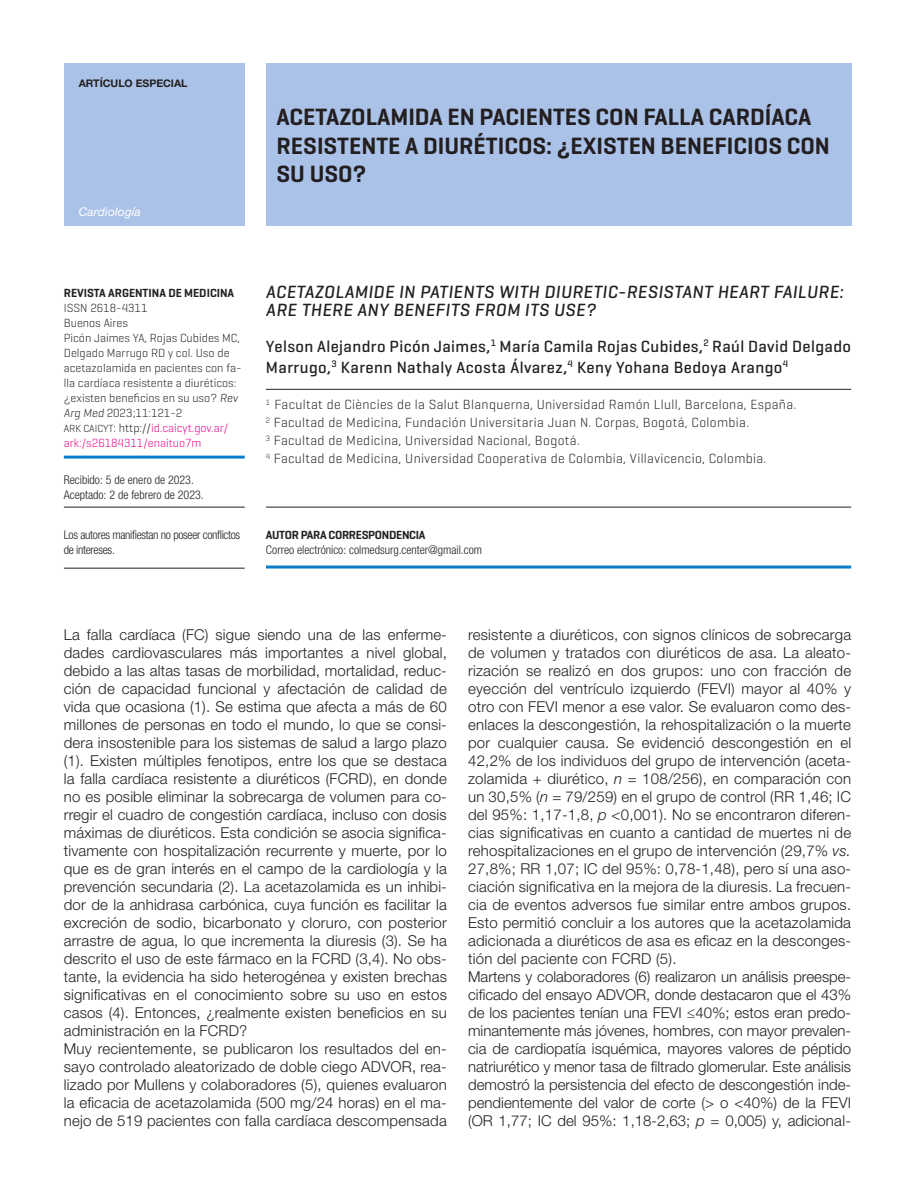
<style>
.page{position:relative;width:915px;height:1191px;background:#fff}
.page>*{position:absolute;margin:0;border:0;box-sizing:border-box;transform-origin:0 0}
.t1{font:600 24px/28.8px "Geogrotesque";color:#231f20}
.t2{font:italic 500 18px/18px "Geogrotesque";letter-spacing:.025em;color:#231f20}
.t3{font:500 16.5px/21px "Geogrotesque";letter-spacing:.025em;color:#231f20}
.t4{font:300 15px/18px "Helvetica Neue LT Std";letter-spacing:.01em;color:#231f20;text-align:justify}
.t5{font:300 13.5px "Geogrotesque";letter-spacing:.025em;color:#231f20}
.t6{font:300 12px/15px "Geogrotesque";color:#231f20}
.TEXTO_marginado{font:300 condensed 12px "Helvetica Neue LT Std";color:#231f20}
.t7{font:300 12px/15px "Geogrotesque";color:#ed028c}
.TEXTO_marginado-2{font:300 condensed 12px/15px "Helvetica Neue LT Std";letter-spacing:-.025em;color:#231f20}
.t8{font:600 12px "Geogrotesque";color:#231f20}
.t9{font:600 12px "Geogrotesque";letter-spacing:-.025em;color:#231f20}
.t10{font:italic 12px "Helvetica Neue LT Std";letter-spacing:.01em;color:#fff}
.t11{font:700 10.5px "Helvetica Neue LT Std";color:#231f20}
.s1{font-style:italic}
.s2{font-size:10.5px;color:#231f20}
.s3{color:#231f20}
</style>
<div class="page">
<hr style="left:64px;top:455px;width:180px;height:3px;background:#0a7eca">
<div style="left:64px;top:64px;width:180px;height:162px;background:#abc2e8"></div>
<div style="left:266px;top:64px;width:584px;height:162px;background:#abc2e8"></div>
<hr style="left:64px;top:507px;width:180px;height:1px;background:#231f20">
<hr style="left:64px;top:568px;width:180px;height:1px;background:#231f20">
<hr style="left:266px;top:389px;width:584px;height:1px;background:#231f20">
<hr style="left:266px;top:507px;width:584px;height:1px;background:#231f20">
<hr style="left:266px;top:565px;width:584px;height:3px;background:#0a7eca">
<p class="t11" style="left:79px;top:76px;width:110px">ARTÍCULO ESPECIAL</p>
<p class="t10" style="left:79px;top:205px;width:64px">Cardiología</p>
<p class="t1" style="left:276px;top:102px;width:554px">ACETAZOLAMIDA EN PACIENTES CON FALLA CARDÍACA<br>RESISTENTE A DIURÉTICOS: ¿EXISTEN BENEFICIOS CON<br>SU USO?</p>
<p class="t8" style="left:64px;top:286px;width:172px">REVISTA ARGENTINA DE MEDICINA</p>
<p class="t6" style="left:64px;top:300px;width:85px">ISSN 2618-4311</p>
<p class="t6" style="left:64px;top:315px;width:66px">Buenos Aires</p>
<p class="t6" style="left:64px;top:330px;width:179px">Picón Jaimes YA, Rojas Cubides MC,<br>Delgado Marrugo RD y col. Uso de acetazolamida en pacientes con fa&shy;lla cardíaca resistente a diuréticos: ¿existen beneficios en su uso? <span class="s1">Rev<br>Arg Med</span> 2023;11:121-2</p>
<p class="t7" style="left:64px;top:420px;width:166px"><span class="s2">ARK CAICYT</span><span class="s3">:</span> <span class="s3">http://</span>id.caicyt.gov.ar/ ark:/s26184311/enaituo7m</p>
<p class="t2" style="left:266px;top:282px;width:578px">ACETAZOLAMIDE IN PATIENTS WITH DIURETIC-RESISTANT HEART FAILURE:<br>ARE THERE ANY BENEFITS FROM ITS USE?</p>
<p class="t3" style="left:266px;top:335px;width:586px">Yelson Alejandro Picón Jaimes,<sup>1</sup> María Camila Rojas Cubides,<sup>2</sup> Raúl David Delgado<br>Marrugo,<sup>3</sup> Karenn Nathaly Acosta Álvarez,<sup>4</sup> Keny Yohana Bedoya Arango<sup>4</sup></p>
<p class="t5" style="left:266px;top:396px;width:531px"><sup>1</sup> Facultat de Ciències de la Salut Blanquerna, Universidad Ramón Llull, Barcelona, España.</p>
<p class="t5" style="left:266px;top:414px;width:484px"><sup>2</sup> Facultad de Medicina, Fundación Universitaria Juan N. Corpas, Bogotá, Colombia.</p>
<p class="t5" style="left:266px;top:432px;width:315px"><sup>3</sup> Facultad de Medicina, Universidad Nacional, Bogotá.</p>
<p class="t5" style="left:266px;top:450px;width:502px"><sup>4</sup> Facultad de Medicina, Universidad Cooperativa de Colombia, Villavicencio, Colombia.</p>
<p class="TEXTO_marginado" style="left:64px;top:473px;width:132px">Recibido: 5 de enero de 2023.</p>
<p class="TEXTO_marginado" style="left:64px;top:488px;width:141px">Aceptado: 2 de febrero de 2023.</p>
<p class="TEXTO_marginado-2" style="left:64px;top:527px;width:178px">Los autores manifiestan no poseer conflictos de intereses.</p>
<p class="t9" style="left:266px;top:527px;width:161px">AUTOR PARA CORRESPONDENCIA</p>
<p class="TEXTO_marginado" style="left:266px;top:543px;width:217px">Correo electrónico: colmedsurg.center@gmail.com</p>
<p class="t4" style="left:64px;top:625px;width:384px">La falla cardíaca (FC) sigue siendo una de las enferme&shy;dades cardiovasculares más importantes a nivel global, debido a las altas tasas de morbilidad, mortalidad, reduc&shy;ción de capacidad funcional y afectación de calidad de vida que ocasiona (1). Se estima que afecta a más de 60 millones de personas en todo el mundo, lo que se consi&shy;dera insostenible para los sistemas de salud a largo plazo (1). Existen múltiples fenotipos, entre los que se destaca la falla cardíaca resistente a diuréticos (FCRD), en donde no es posible eliminar la sobrecarga de volumen para co&shy;rregir el cuadro de congestión cardíaca, incluso con dosis máximas de diuréticos. Esta condición se asocia significa&shy;tivamente con hospitalización recurrente y muerte, por lo que es de gran interés en el campo de la cardiología y la prevención secundaria (2). La acetazolamida es un inhibi&shy;dor de la anhidrasa carbónica, cuya función es facilitar la excreción de sodio, bicarbonato y cloruro, con posterior arrastre de agua, lo que incrementa la diuresis (3). Se ha descrito el uso de este fármaco en la FCRD (3,4). No obs&shy;tante, la evidencia ha sido heterogénea y existen brechas significativas en el conocimiento sobre su uso en estos casos (4). Entonces, ¿realmente existen beneficios en su administración en la FCRD?</p>
<p class="t4" style="left:64px;top:1039px;width:384px">Muy recientemente, se publicaron los resultados del en&shy;sayo controlado aleatorizado de doble ciego ADVOR, rea&shy;lizado por Mullens y colaboradores (5), quienes evaluaron la eficacia de acetazolamida (500 mg/24 horas) en el ma&shy;nejo de 519 pacientes con falla cardíaca descompensada</p>
<p class="t4" style="left:468px;top:625px;width:384px">resistente a diuréticos, con signos clínicos de sobrecarga de volumen y tratados con diuréticos de asa. La aleato&shy;rización se realizó en dos grupos: uno con fracción de eyección del ventrículo izquierdo (FEVI) mayor al 40% y otro con FEVI menor a ese valor. Se evaluaron como des&shy;enlaces la descongestión, la rehospitalización o la muerte por cualquier causa. Se evidenció descongestión en el 42,2% de los individuos del grupo de intervención (aceta&shy;zolamida + diurético, <span class="s1">n</span> = 108/256), en comparación con un 30,5% (<span class="s1">n</span> = 79/259) en el grupo de control (RR 1,46; IC del 95%: 1,17-1,8, <span class="s1">p</span> &lt;0,001). No se encontraron diferen&shy;cias significativas en cuanto a cantidad de muertes ni de rehospitalizaciones en el grupo de intervención (29,7% <span class="s1">vs.<br></span>27,8%; RR 1,07; IC del 95%: 0,78-1,48), pero sí una aso&shy;ciación significativa en la mejora de la diuresis. La frecuen&shy;cia de eventos adversos fue similar entre ambos grupos.<br>Esto permitió concluir a los autores que la acetazolamida adicionada a diuréticos de asa es eficaz en la desconges&shy;tión del paciente con FCRD (5).</p>
<p class="t4" style="left:468px;top:967px;width:384px">Martens y colaboradores (6) realizaron un análisis preespe&shy;cificado del ensayo ADVOR, donde destacaron que el 43% de los pacientes tenían una FEVI ≤40%; estos eran predo&shy;minantemente más jóvenes, hombres, con mayor prevalen&shy;cia de cardiopatía isquémica, mayores valores de péptido natriurético y menor tasa de filtrado glomerular. Este análisis demostró la persistencia del efecto de descongestión inde&shy;pendientemente del valor de corte (&gt; o &lt;40%) de la FEVI (OR 1,77; IC del 95%: 1,18-2,63; <span class="s1">p</span> = 0,005) y, adicional-</p>
</div>
